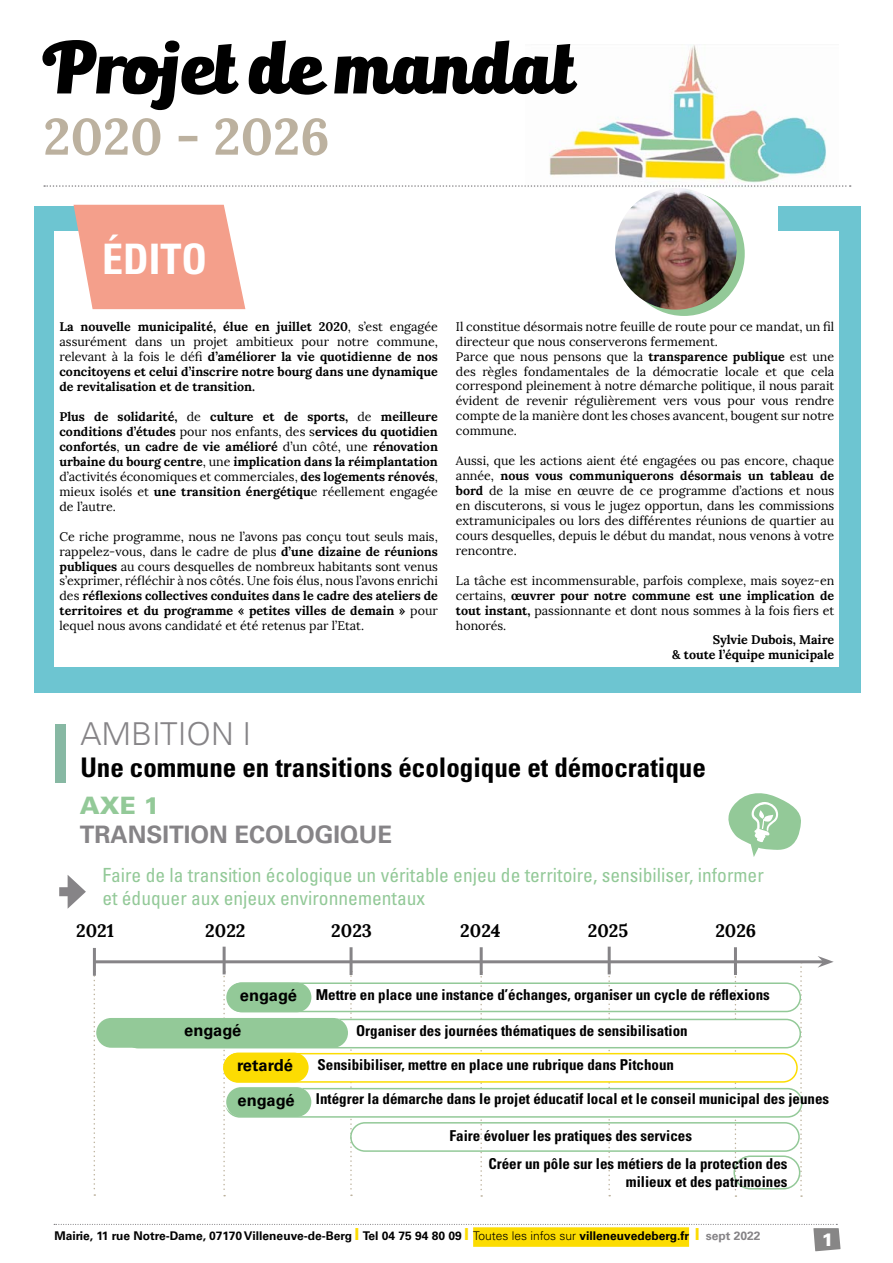
<style>
.page{position:relative;width:893px;height:1263px;background:#fff}
.page>*{position:absolute;margin:0;border:0;box-sizing:border-box;transform-origin:0 0}
.t1{font:700 51px "Lora";color:#bcb19f}
.t2{font:700 condensed 42px "Univers LT Std";color:#fff}
.t3{font:300 31.5px "Univers LT Std";color:#868487}
.t4{font:700 condensed 27px "Univers LT Std";color:#000}
.t5{font:700 24px "Univers LT Std";color:#868487}
.t6{font:900 24px "Univers LT Std";color:#93c998}
.t7{font:condensed 19.5px/23.4px "Univers LT Std";color:#93c998}
.t8{font:700 18px "Lora";color:#000}
.t9{font:900 18px "Univers LT Std";color:#fff}
.t10{font:700 16.5px/34.5px "Univers LT Std";color:#000}
.t11{font:700 condensed 15px/18px "Univers LT Std";color:#000;text-align:right}
.t12{font:12.45px/15px "Lora";color:#000;text-align:justify}
.t13{font:700 12.45px/15px "Lora";color:#000;text-align:justify}
.t14{font:700 12px "Univers LT Std";color:#000}
.s1{font-weight:400}
.s2{font-weight:700}
.s3{font-size:16.5px;color:#fcdc02}
.s4{font-weight:300}
.s5{color:#868487}
</style>
<div class="page">
<svg style="left:54px;top:1224px;width:787px;height:27px"></svg>
<svg style="left:350px;top:975px;width:2px;height:221px"></svg>
<svg style="left:480px;top:976px;width:2px;height:221px"></svg>
<svg style="left:608px;top:974px;width:2px;height:222px"></svg>
<svg style="left:735px;top:976px;width:1px;height:221px"></svg>
<svg style="left:223px;top:974px;width:2px;height:222px"></svg>
<svg style="left:94px;top:976px;width:1px;height:220px"></svg>
<svg style="left:800px;top:963px;width:2px;height:234px"></svg>
<img style="left:549px;top:44px;width:278px;height:139px">
<div style="left:34px;top:206px;width:827px;height:487px;background:#6dc5d1"></div>
<div style="left:55px;top:231px;width:784px;height:435px;background:#fff"></div>
<div style="left:89px;top:202px;width:688px;height:59px;background:#fff"></div>
<div style="left:623px;top:191px;width:122px;height:125px;background:#93c998;border-radius:50%"></div>
<img style="left:615px;top:188px;width:122px;height:122px;border-radius:61px">
<svg style="left:73px;top:204px;width:173px;height:106px"></svg>
<svg style="left:728px;top:793px;width:73px;height:64px"></svg>
<div style="left:224px;top:1054px;width:573px;height:28px;background:#fff;border-radius:14px"></div>
<div style="left:223px;top:1053px;width:575px;height:30px;border:2px solid #fcdc02;border-radius:14px"></div>
<svg style="left:44px;top:185px;width:807px;height:2px"></svg>
<div style="left:55px;top:724px;width:11px;height:58px;background:#87b8a3"></div>
<div style="left:227px;top:982px;width:574px;height:30px;border:2px solid #93c998;border-radius:14px"></div>
<div style="left:223px;top:1052px;width:86px;height:30px;background:#fcdc02;border-radius:15px"></div>
<div style="left:124px;top:1019px;width:676px;height:29px;background:#fff;border-radius:14px"></div>
<div style="left:123px;top:1019px;width:678px;height:29px;border:2px solid #93c998;border-radius:14px"></div>
<div style="left:226px;top:982px;width:85px;height:30px;background:#93c998;border-radius:15px"></div>
<div style="left:96px;top:1018px;width:252px;height:30px;background:#93c998;border-radius:15px"></div>
<div style="left:226px;top:1089px;width:576px;height:28px;background:#fff;border-radius:14px"></div>
<div style="left:225px;top:1088px;width:577px;height:30px;border:2px solid #93c998;border-radius:14px"></div>
<div style="left:226px;top:1087px;width:85px;height:30px;background:#93c998;border-radius:15px"></div>
<div style="left:733px;top:1155px;width:67px;height:34px;border:2px solid #93c998;border-radius:16px"></div>
<div style="left:350px;top:1122px;width:450px;height:30px;border:2px solid #93c998;border-radius:14px"></div>
<div style="left:59px;top:887px;width:16px;height:9px;background:#868487"></div>
<svg style="left:68px;top:875px;width:18px;height:34px"></svg>
<hr style="left:95px;top:960px;width:728px;height:3px;background:#868487">
<svg style="left:818px;top:956px;width:16px;height:12px"></svg>
<hr style="left:223px;top:947px;width:3px;height:27px;background:#868487">
<hr style="left:350px;top:947px;width:3px;height:28px;background:#868487">
<hr style="left:480px;top:947px;width:3px;height:28px;background:#868487">
<hr style="left:608px;top:947px;width:3px;height:27px;background:#868487">
<hr style="left:734px;top:947px;width:3px;height:28px;background:#868487">
<hr style="left:93px;top:948px;width:3px;height:28px;background:#868487">
<div style="left:473px;top:1227px;width:216px;height:20px;background:#fcdc02"></div>
<svg style="left:549px;top:44px;width:28px;height:50px"></svg>
<h1 class="t1" style="left:43px;top:103px;width:288px">2020 - 2026</h1>
<h2 class="t2" style="left:102px;top:234px;width:107px">ÉDITO</h2>
<p class="t13" style="left:60px;top:319px;width:380px">La nouvelle municipalité, élue en juillet 2020<span class="s1">, s’est engagée assurément dans un projet ambitieux pour notre commune, relevant à la fois le défi</span> d’améliorer la vie quotidienne de nos concitoyens et celui d’inscrire notre bourg dans une dynamique de revitalisation et de transition.</p>
<p class="t13" style="left:60px;top:409px;width:380px">Plus de solidarité, <span class="s1">de</span> culture et de sports, <span class="s1">de</span> meilleure conditions d’études <span class="s1">pour nos enfants, des s</span>ervices du quotidien confortés<span class="s1">,</span> un cadre de vie amélioré <span class="s1">d’un côté, une</span> rénovation urbaine du bourg centre<span class="s1">, une</span> implication dans la réimplantation <span class="s1">d’activités économiques et commerciales,</span> des logements rénovés<span class="s1">, mieux isolés et</span> une transition énergétiqu<span class="s1">e réellement engagée de l’autre.</span></p>
<p class="t12" style="left:60px;top:529px;width:380px">Ce riche programme, nous ne l’avons pas conçu tout seuls mais, rappelez-vous, dans le cadre de plus <span class="s2">d’une dizaine de réunions publiques</span> au cours desquelles de nombreux habitants sont venus s’exprimer, réfléchir à nos côtés. Une fois élus, nous l’avons enrichi des <span class="s2">réflexions collectives conduites dans le cadre des ateliers de territoires et du programme « petites villes de demain »</span> pour lequel nous avons candidaté et été retenus par l’Etat.</p>
<p class="t12" style="left:456px;top:319px;width:380px;text-align:left">Il constitue désormais notre feuille de route pour ce mandat, un fil directeur que nous conserverons fermement.<br>Parce que nous pensons que la <span class="s2">transparence publique</span> est une des règles fondamentales de la démocratie locale et que cela correspond pleinement à notre démarche politique, il nous parait évident de revenir régulièrement vers vous pour vous rendre compte de la manière dont les choses avancent, bougent sur notre commune.</p>
<p class="t12" style="left:456px;top:453px;width:380px">Aussi, que les actions aient été engagées ou pas encore, chaque année, <span class="s2">nous vous communiquerons désormais un tableau de bord</span> de la mise en œuvre de ce programme d’actions et nous en discuterons, si vous le jugez opportun, dans les commissions extramunicipales ou lors des différentes réunions de quartier au cours desquelles, depuis le début du mandat, nous venons à votre rencontre.</p>
<p class="t12" style="left:456px;top:573px;width:380px">La tâche est incommensurable, parfois complexe, mais soyez-en certains, <span class="s2">œuvrer pour notre commune est une implication de tout instant,</span> passionnante et dont nous sommes à la fois fiers et honorés.</p>
<p class="t13" style="left:672px;top:632px;width:163px;text-align:right">Sylvie Dubois, Maire<br>&amp; toute l’équipe municipale</p>
<h3 class="t3" style="left:80px;top:715px;width:172px">AMBITION I</h3>
<h3 class="t4" style="left:80px;top:751px;width:627px">Une commune en transitions écologique et démocratique</h3>
<h3 class="t6" style="left:80px;top:790px;width:81px">AXE 1</h3>
<h3 class="t5" style="left:80px;top:820px;width:314px">TRANSITION ECOLOGIQUE</h3>
<h3 class="t7" style="left:102px;top:863px;width:663px">Faire de la transition écologique un véritable enjeu de territoire, sensibiliser, informer et éduquer aux enjeux environnementaux</h3>
<h3 class="t8" style="left:76px;top:918px;width:39px">2021</h3>
<h3 class="t8" style="left:205px;top:918px;width:42px">2022</h3>
<h3 class="t8" style="left:331px;top:918px;width:42px">2023</h3>
<h3 class="t8" style="left:460px;top:918px;width:42px">2024</h3>
<h3 class="t8" style="left:588px;top:918px;width:42px">2025</h3>
<h3 class="t8" style="left:715px;top:918px;width:42px">2026</h3>
<h3 class="t10" style="left:184px;top:978px;width:114px;text-indent:56px">engagé engagé</h3>
<h3 class="t10" style="left:237px;top:1048px;width:58px">retardé</h3>
<p class="t11" style="left:316px;top:986px;width:456px">Mettre en place une instance d’échanges, organiser un cycle de réflexions</p>
<p class="t11" style="left:356px;top:1022px;width:333px">Organiser des journées thématiques de sensibilisation</p>
<p class="t11" style="left:317px;top:1056px;width:358px">Sensibibiliser, mettre en place une rubrique dans Pitchoun</p>
<h3 class="t10" style="left:238px;top:1083px;width:59px">engagé</h3>
<p class="t11" style="left:316px;top:1090px;width:515px">Intégrer la démarche dans le projet éducatif local et le conseil municipal des jeunes</p>
<p class="t11" style="left:450px;top:1126px;width:244px">Faire évoluer les pratiques des services</p>
<p class="t11" style="left:488px;top:1154px;width:301px">Créer un pôle sur les métiers de la protection des milieux et des patrimoines</p>
<p class="t14" style="left:54px;top:1229px;width:708px">Mairie, 11 rue Notre-Dame, 07170 Villeneuve-de-Berg <span class="s3">I</span> Tel 04 75 94 80 09 <span class="s3">I</span> <span class="s4">Toutes les infos sur</span> villeneuvedeberg.fr <span class="s3">I</span> <span class="s5">sept 2022</span></p>
<h3 class="t9" style="left:822px;top:1228px;width:14px">1</h3>
</div>
